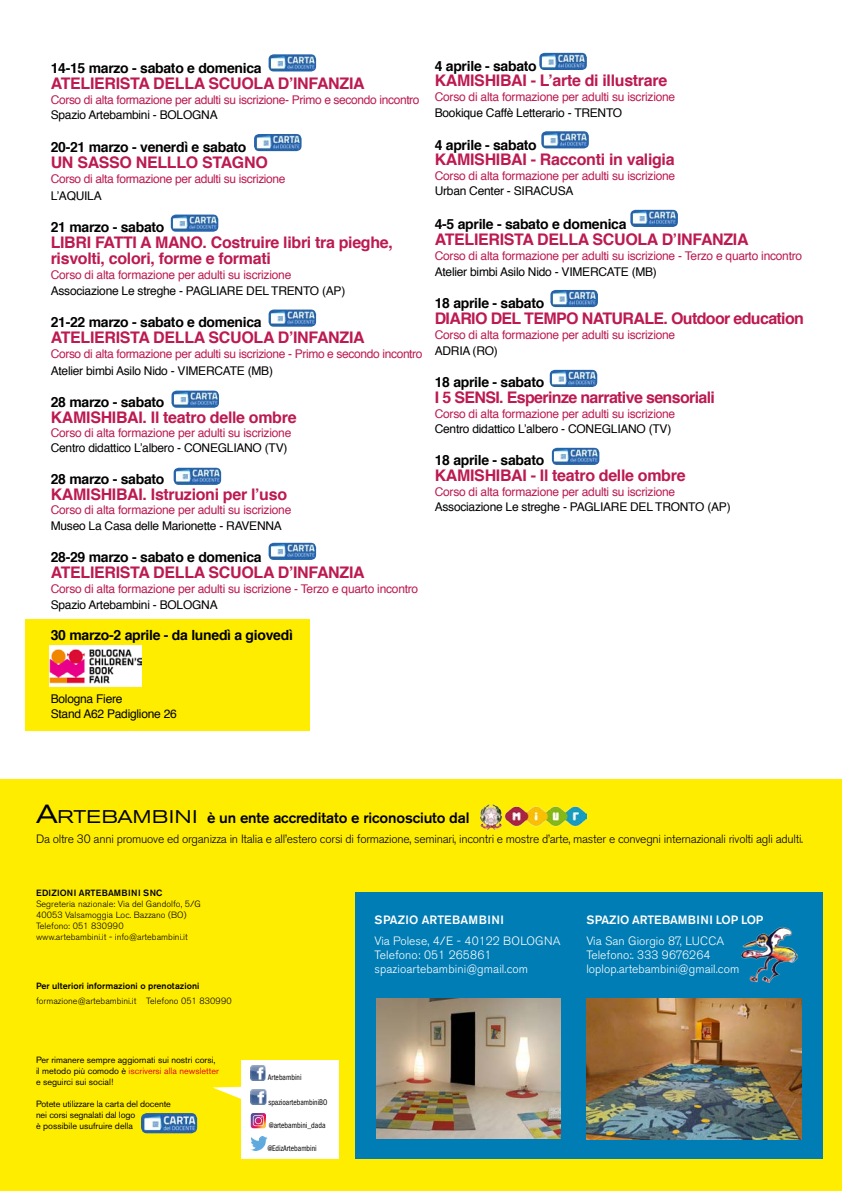
<style>
.page{position:relative;width:842px;height:1191px;background:#fff}
.page>*{position:absolute;margin:0;border:0;box-sizing:border-box;transform-origin:0 0}
.t1{font:700 16px/16px "Helvetica";letter-spacing:-.02em;color:#bc1a51}
.t2{font:700 16px "Helvetica";letter-spacing:-.04em;color:#bc1a51}
.t3{font:500 15px "Akzidenz Grotesk BE";letter-spacing:-.01em;color:#000}
.t4{font:700 14px "Helvetica";letter-spacing:-.02em;color:#000}
.t5{font:12px "Helvetica";letter-spacing:-.02em;color:#bc1a51}
.t6{font:12px/15px "Helvetica";letter-spacing:-.02em;color:#000}
.t7{font:300 12px "Akzidenz Grotesk BE";letter-spacing:-.02em;color:#000}
.t8{font:300 12px/14px "Akzidenz Grotesk BE";letter-spacing:.005em;color:#fff}
.t9{font:500 12px "Akzidenz Grotesk BE";letter-spacing:.005em;color:#fff}
.t10{font:9px/11px "Akzidenz Grotesk BE";color:#000}
.t11{font:300 9px/11px "Akzidenz Grotesk BE";letter-spacing:.005em;color:#000}
.t12{font:500 9px "Akzidenz Grotesk BE";letter-spacing:.005em;color:#000}
.t13{font:500 9px "Akzidenz Grotesk BE";letter-spacing:.025em;color:#000}
.t14{font:condensed 8.4px "Franklin Gothic";color:#000;scale:.9 1}
.t15{font:condensed 8.4px "Franklin Gothic";color:#000;scale:.91 1}
.s1{font-weight:400;font-stretch:expanded;font-size:26px}
.s2{font-weight:400;font-stretch:expanded;font-size:18.2px}
.s3{color:#e30613}
</style>
<div class="page">
<div style="left:0;top:780px;width:842px;height:411px;background:#ffed00"></div>
<div style="left:355px;top:891px;width:467px;height:267px;background:#007db5"></div>
<div style="left:26px;top:619px;width:284px;height:112px;background:#ffed00"></div>
<svg style="left:212px;top:1086px;width:29px;height:13px"></svg>
<div style="left:241px;top:1059px;width:97px;height:99px;background:#fff"></div>
<img style="left:251px;top:1136px;width:17px;height:14px">
<img style="left:250px;top:1065px;width:16px;height:15px">
<svg style="left:251px;top:1113px;width:15px;height:15px"></svg>
<img style="left:251px;top:1089px;width:15px;height:15px">
<img style="left:586px;top:998px;width:215px;height:141px">
<img style="left:49px;top:646px;width:92px;height:40px">
<img style="left:480px;top:804px;width:107px;height:26px">
<img style="left:269px;top:54px;width:47px;height:17px">
<img style="left:174px;top:468px;width:47px;height:17px">
<img style="left:630px;top:210px;width:48px;height:17px">
<img style="left:550px;top:290px;width:48px;height:17px">
<img style="left:141px;top:1113px;width:56px;height:20px">
<img style="left:269px;top:309px;width:47px;height:18px">
<img style="left:269px;top:543px;width:47px;height:17px">
<img style="left:254px;top:134px;width:48px;height:17px">
<img style="left:171px;top:214px;width:47px;height:18px">
<img style="left:550px;top:370px;width:47px;height:17px">
<img style="left:171px;top:390px;width:48px;height:18px">
<img style="left:539px;top:53px;width:48px;height:17px">
<img style="left:552px;top:448px;width:47px;height:17px">
<img style="left:376px;top:998px;width:184px;height:140px">
<img style="left:742px;top:926px;width:55px;height:56px">
<img style="left:541px;top:131px;width:48px;height:17px">
<p class="t4" style="left:51px;top:57px;width:213px">14-15 marzo - sabato e domenica</p>
<h1 class="t1" style="left:51px;top:76px;width:315px">ATELIERISTA DELLA SCUOLA D’INFANZIA</h1>
<p class="t5" style="left:51px;top:90px;width:370px">Corso di alta formazione per adulti su iscrizione- Primo e secondo incontro</p>
<p class="t6" style="left:51px;top:108px;width:168px">Spazio Artebambini - BOLOGNA</p>
<p class="t4" style="left:51px;top:136px;width:197px">20-21 marzo - venerdì e sabato</p>
<h1 class="t1" style="left:51px;top:155px;width:219px">UN SASSO NELLLO STAGNO</h1>
<p class="t5" style="left:51px;top:169px;width:236px">Corso di alta formazione per adulti su iscrizione</p>
<p class="t6" style="left:51px;top:189px;width:53px">L’AQUILA</p>
<p class="t4" style="left:51px;top:216px;width:115px">21 marzo - sabato</p>
<h1 class="t1" style="left:51px;top:235px;width:344px">LIBRI FATTI A MANO. Costruire libri tra pieghe, risvolti, colori, forme e formati</h1>
<p class="t5" style="left:51px;top:265px;width:242px">Corso di alta formazione per adulti su iscrizione</p>
<p class="t6" style="left:51px;top:284px;width:296px">Associazione Le streghe - PAGLIARE DEL TRENTO (AP)</p>
<p class="t4" style="left:51px;top:311px;width:213px">21-22 marzo - sabato e domenica</p>
<h1 class="t1" style="left:51px;top:330px;width:315px">ATELIERISTA DELLA SCUOLA D’INFANZIA</h1>
<p class="t5" style="left:51px;top:344px;width:373px">Corso di alta formazione per adulti su iscrizione - Primo e secondo incontro</p>
<p class="t6" style="left:51px;top:364px;width:224px">Atelier bimbi Asilo Nido - VIMERCATE (MB)</p>
<p class="t4" style="left:51px;top:391px;width:115px">28 marzo - sabato</p>
<h1 class="t1" style="left:51px;top:410px;width:247px">KAMISHIBAI. Il teatro delle ombre</h1>
<p class="t5" style="left:51px;top:423px;width:242px">Corso di alta formazione per adulti su iscrizione</p>
<p class="t6" style="left:51px;top:441px;width:238px">Centro didattico L’albero - CONEGLIANO (TV)</p>
<p class="t4" style="left:51px;top:468px;width:115px">28 marzo - sabato</p>
<h1 class="t1" style="left:51px;top:487px;width:238px">KAMISHIBAI. Istruzioni per l’uso</h1>
<p class="t5" style="left:51px;top:500px;width:242px">Corso di alta formazione per adulti su iscrizione</p>
<p class="t6" style="left:51px;top:519px;width:233px">Museo La Casa delle Marionette - RAVENNA</p>
<p class="t4" style="left:51px;top:546px;width:213px">28-29 marzo - sabato e domenica</p>
<h1 class="t1" style="left:51px;top:565px;width:315px">ATELIERISTA DELLA SCUOLA D’INFANZIA</h1>
<p class="t5" style="left:51px;top:579px;width:369px">Corso di alta formazione per adulti su iscrizione - Terzo e quarto incontro</p>
<p class="t6" style="left:51px;top:598px;width:168px">Spazio Artebambini - BOLOGNA</p>
<p class="t4" style="left:51px;top:624px;width:244px">30 marzo-2 aprile - da lunedì a giovedì</p>
<p class="t4" style="left:435px;top:55px;width:104px">4 aprile - sabato</p>
<h1 class="t1" style="left:435px;top:73px;width:234px">KAMISHIBAI - L’arte di illustrare</h1>
<p class="t5" style="left:435px;top:88px;width:242px">Corso di alta formazione per adulti su iscrizione</p>
<p class="t6" style="left:435px;top:106px;width:189px">Bookique Caffè Letterario - TRENTO</p>
<p class="t4" style="left:435px;top:133px;width:104px">4 aprile - sabato</p>
<h1 class="t1" style="left:435px;top:151px;width:241px">KAMISHIBAI - Racconti in valigia</h1>
<p class="t5" style="left:435px;top:166px;width:242px">Corso di alta formazione per adulti su iscrizione</p>
<p class="t6" style="left:435px;top:183px;width:140px">Urban Center - SIRACUSA</p>
<p class="t4" style="left:435px;top:212px;width:193px">4-5 aprile - sabato e domenica</p>
<h1 class="t1" style="left:435px;top:231px;width:315px">ATELIERISTA DELLA SCUOLA D’INFANZIA</h1>
<p class="t5" style="left:435px;top:246px;width:369px">Corso di alta formazione per adulti su iscrizione - Terzo e quarto incontro</p>
<p class="t6" style="left:435px;top:264px;width:224px">Atelier bimbi Asilo Nido - VIMERCATE (MB)</p>
<p class="t4" style="left:435px;top:291px;width:111px">18 aprile - sabato</p>
<h1 class="t2" style="left:435px;top:305px;width:371px">DIARIO DEL TEMPO NATURALE. Outdoor education</h1>
<p class="t5" style="left:435px;top:325px;width:242px">Corso di alta formazione per adulti su iscrizione</p>
<p class="t6" style="left:435px;top:343px;width:65px">ADRIA (RO)</p>
<p class="t4" style="left:435px;top:370px;width:111px">18 aprile - sabato</p>
<h1 class="t2" style="left:435px;top:384px;width:282px">I 5 SENSI. Esperinze narrative sensoriali</h1>
<p class="t5" style="left:435px;top:404px;width:242px">Corso di alta formazione per adulti su iscrizione</p>
<p class="t6" style="left:435px;top:421px;width:238px">Centro didattico L’albero - CONEGLIANO (TV)</p>
<p class="t4" style="left:435px;top:448px;width:111px">18 aprile - sabato</p>
<h1 class="t1" style="left:435px;top:467px;width:252px">KAMISHIBAI - Il teatro delle ombre</h1>
<p class="t5" style="left:435px;top:482px;width:242px">Corso di alta formazione per adulti su iscrizione</p>
<p class="t6" style="left:435px;top:499px;width:297px">Associazione Le streghe - PAGLIARE DEL TRONTO (AP)</p>
<p class="t6" style="left:51px;top:692px;width:128px">Bologna Fiere<br>Stand A62 Padiglione 26</p>
<p class="t3" style="left:36px;top:809px;width:435px"><span class="s1">A</span><span class="s2">RTEBAMBINI</span> è un ente accreditato e riconosciuto dal</p>
<p class="t7" style="left:36px;top:832px;width:769px">Da oltre 30 anni promuove ed organizza in Italia e all’estero corsi di formazione, seminari, incontri e mostre d’arte, master e convegni internazionali rivolti agli adulti.</p>
<p class="t13" style="left:36px;top:887px;width:128px">EDIZIONI ARTEBAMBINI SNC</p>
<p class="t11" style="left:36px;top:898px;width:166px">Segreteria nazionale: Via del Gandolfo, 5/G 40053 Valsamoggia Loc. Bazzano (BO)<br>Telefono: 051 830990<br>www.artebambini.it - info@artebambini.it</p>
<p class="t12" style="left:36px;top:980px;width:165px">Per ulteriori informazioni o prenotazioni</p>
<p class="t11" style="left:36px;top:995px;width:197px">formazione@artebambini.it Telefono 051 830990</p>
<p class="t10" style="left:36px;top:1054px;width:185px">Per rimanere sempre aggiornati sui nostri corsi, il metodo più comodo è <span class="s3">iscriversi alla newsletter </span>e seguirci sui social!</p>
<p class="t10" style="left:36px;top:1098px;width:136px">Potete utilizzare la carta del docente nei corsi segnalati dal logo<br>è possibile usufruire della</p>
<p class="t14" style="left:268px;top:1072px;width:39px">Artebambini</p>
<p class="t14" style="left:268px;top:1097px;width:67px">spazioartebambiniBO</p>
<p class="t15" style="left:269px;top:1120px;width:63px">@artebambini_dada</p>
<p class="t14" style="left:268px;top:1143px;width:56px">@EdizArtebambini</p>
<p class="t9" style="left:374px;top:912px;width:131px">SPAZIO ARTEBAMBINI</p>
<p class="t8" style="left:374px;top:934px;width:188px">Via Polese, 4/E - 40122 BOLOGNA<br>Telefono: 051 265861 spazioartebambini@gmail.com</p>
<p class="t9" style="left:586px;top:912px;width:179px">SPAZIO ARTEBAMBINI LOP LOP</p>
<p class="t8" style="left:586px;top:934px;width:154px">Via San Giorgio 87, LUCCA<br>Telefono:. 333 9676264 loplop.artebambini@gmail.com</p>
</div>
